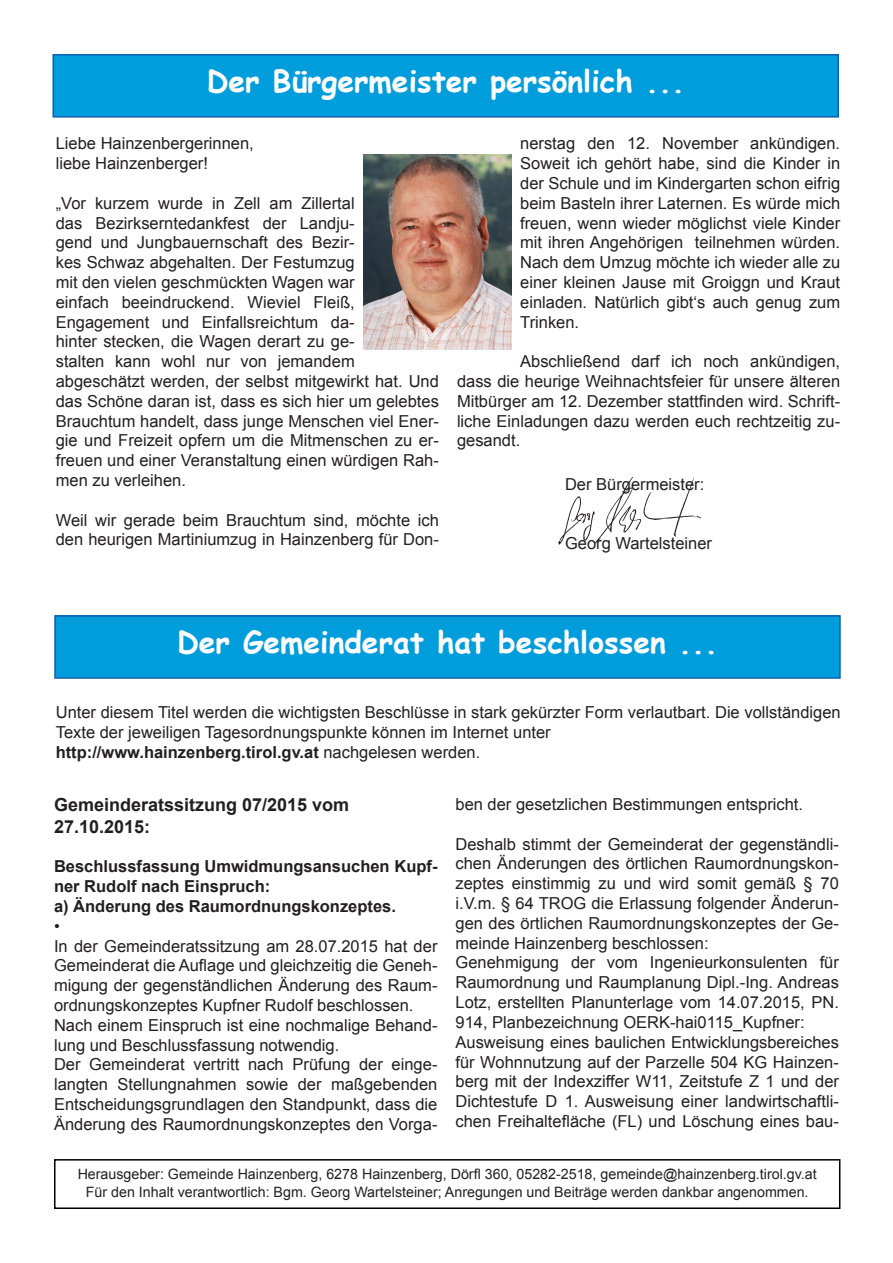
<style>
.page{position:relative;width:893px;height:1263px;background:#fff}
.page>*{position:absolute;margin:0;border:0;box-sizing:border-box;transform-origin:0 0}
.t1{font:700 30px "Comic Sans MS";color:#fffdff}
.t2{font:700 30px "Comic Sans MS";color:#fffefd}
.t3{font:700 18px/21.6px "Arial";color:#231f20}
.t4{font:16.5px/19.8px "Arial";color:#231f20;text-align:justify}
.t5{font:700 16.5px/19.8px "Arial";color:#231f20}
.t6{font:14.25px "Arial";color:#231f20}
.s1{font-weight:400}
</style>
<div class="page">
<div style="left:54px;top:1159px;width:786px;height:50px;border:2px solid #000"></div>
<div style="left:53px;top:55px;width:785px;height:62px;background:#009ddc"></div>
<div style="left:52px;top:54px;width:787px;height:64px;border:2px solid #105faa"></div>
<img style="left:558px;top:478px;width:143px;height:67px">
<img style="left:363px;top:154px;width:149px;height:196px">
<div style="left:55px;top:616px;width:785px;height:62px;background:#009ddc"></div>
<div style="left:54px;top:615px;width:787px;height:64px;border:2px solid #105faa"></div>
<p class="t2" style="left:207px;top:59px;width:480px">Der Bürgermeister persönlich ...</p>
<p class="t4" style="left:56px;top:134px;width:200px">Liebe Hainzenbergerinnen,</p>
<p class="t4" style="left:56px;top:154px;width:154px">liebe Hainzenberger!</p>
<p class="t4" style="left:56px;top:193px;width:385px;text-align:left">„Vor kurzem wurde in Zell am Zillertal<br>das Bezirkserntedankfest der Landju-<br>gend und Jungbauernschaft des Bezir-<br>kes Schwaz abgehalten. Der Festumzug<br>mit den vielen geschmückten Wagen war<br>einfach beeindruckend. Wieviel Fleiß, Engagement und Einfallsreichtum da-<br>hinter stecken, die Wagen derart zu ge-<br>stalten kann wohl nur von jemandem abgeschätzt werden, der selbst mitgewirkt hat. Und das Schöne daran ist, dass es sich hier um gelebtes Brauchtum handelt, dass junge Menschen viel Ener&shy;gie und Freizeit opfern um die Mitmenschen zu er&shy;freuen und einer Veranstaltung einen würdigen Rah&shy;men zu verleihen.</p>
<p class="t4" style="left:56px;top:510px;width:385px">Weil wir gerade beim Brauchtum sind, möchte ich den heurigen Martiniumzug in Hainzenberg für Don-</p>
<p class="t4" style="left:520px;top:134px;width:322px">nerstag den 12. November ankündigen.<br>Soweit ich gehört habe, sind die Kinder in der Schule und im Kindergarten schon eifrig beim Basteln ihrer Laternen. Es würde mich freuen, wenn wieder möglichst viele Kinder mit ihren Angehörigen teilnehmen würden.<br>Nach dem Umzug möchte ich wieder alle zu einer kleinen Jause mit Groiggn und Kraut einladen. Natürlich gibt‘s auch genug zum Trinken.</p>
<p class="t4" style="left:457px;top:352px;width:385px;text-indent:63px">Abschließend darf ich noch ankündigen, dass die heurige Weihnachtsfeier für unsere älteren Mitbürger am 12. Dezember stattfinden wird. Schrift&shy;liche Einladungen dazu werden euch rechtzeitig zu&shy;gesandt.</p>
<p class="t4" style="left:565px;top:474px;width:141px">Der Bürgermeister:</p>
<p class="t4" style="left:565px;top:534px;width:149px">Georg Wartelsteiner</p>
<p class="t1" style="left:177px;top:620px;width:542px">Der Gemeinderat hat beschlossen ...</p>
<p class="t4" style="left:56px;top:702px;width:786px">Unter diesem Titel werden die wichtigsten Beschlüsse in stark gekürzter Form verlautbart. Die vollständigen<br>Texte der jeweiligen Tagesordnungspunkte können im Internet unter</p>
<p class="t5" style="left:56px;top:742px;width:426px">http://www.hainzenberg.tirol.gv.at <span class="s1">nachgelesen werden.</span></p>
<p class="t3" style="left:54px;top:794px;width:297px">Gemeinderatssitzung 07/2015 vom<br>27.10.2015:</p>
<p class="t5" style="left:54px;top:857px;width:385px">Beschlussfassung Umwidmungsansuchen Kupf&shy;ner Rudolf nach Einspruch:</p>
<p class="t5" style="left:54px;top:897px;width:343px">a) Änderung des Raumordnungskonzeptes.</p>
<p class="t4" style="left:54px;top:916px;width:7px">•</p>
<p class="t4" style="left:54px;top:936px;width:385px">In der Gemeinderatssitzung am 28.07.2015 hat der Gemeinderat die Auflage und gleichzeitig die Geneh&shy;migung der gegenständlichen Änderung des Raum&shy;ordnungskonzeptes Kupfner Rudolf beschlossen.</p>
<p class="t4" style="left:54px;top:1015px;width:385px">Nach einem Einspruch ist eine nochmalige Behand&shy;lung und Beschlussfassung notwendig.</p>
<p class="t4" style="left:54px;top:1055px;width:385px">Der Gemeinderat vertritt nach Prüfung der einge&shy;langten Stellungnahmen sowie der maßgebenden Entscheidungsgrundlagen den Standpunkt, dass die Änderung des Raumordnungskonzeptes den Vorga-</p>
<p class="t4" style="left:455px;top:794px;width:349px">ben der gesetzlichen Bestimmungen entspricht.</p>
<p class="t4" style="left:455px;top:834px;width:385px">Deshalb stimmt der Gemeinderat der gegenständli&shy;chen Änderungen des örtlichen Raumordnungskon&shy;zeptes einstimmig zu und wird somit gemäß § 70 i.V.m. § 64 TROG die Erlassung folgender Änderun&shy;gen des örtlichen Raumordnungskonzeptes der Ge&shy;meinde Hainzenberg beschlossen:</p>
<p class="t4" style="left:455px;top:953px;width:385px">Genehmigung der vom Ingenieurkonsulenten für Raumordnung und Raumplanung Dipl.-Ing. Andreas Lotz, erstellten Planunterlage vom 14.07.2015, PN.<br>914, Planbezeichnung OERK-hai0115_Kupfner:</p>
<p class="t4" style="left:455px;top:1032px;width:385px">Ausweisung eines baulichen Entwicklungsbereiches für Wohnnutzung auf der Parzelle 504 KG Hainzen&shy;berg mit der Indexziffer W11, Zeitstufe Z 1 und der Dichtestufe D 1. Ausweisung einer landwirtschaftli&shy;chen Freihaltefläche (FL) und Löschung eines bau-</p>
<p class="t6" style="left:78px;top:1165px;width:741px">Herausgeber: Gemeinde Hainzenberg, 6278 Hainzenberg, Dörfl 360, 05282-2518, gemeinde@hainzenberg.tirol.gv.at</p>
<p class="t6" style="left:86px;top:1182px;width:724px">Für den Inhalt verantwortlich: Bgm. Georg Wartelsteiner; Anregungen und Beiträge werden dankbar angenommen.</p>
</div>
